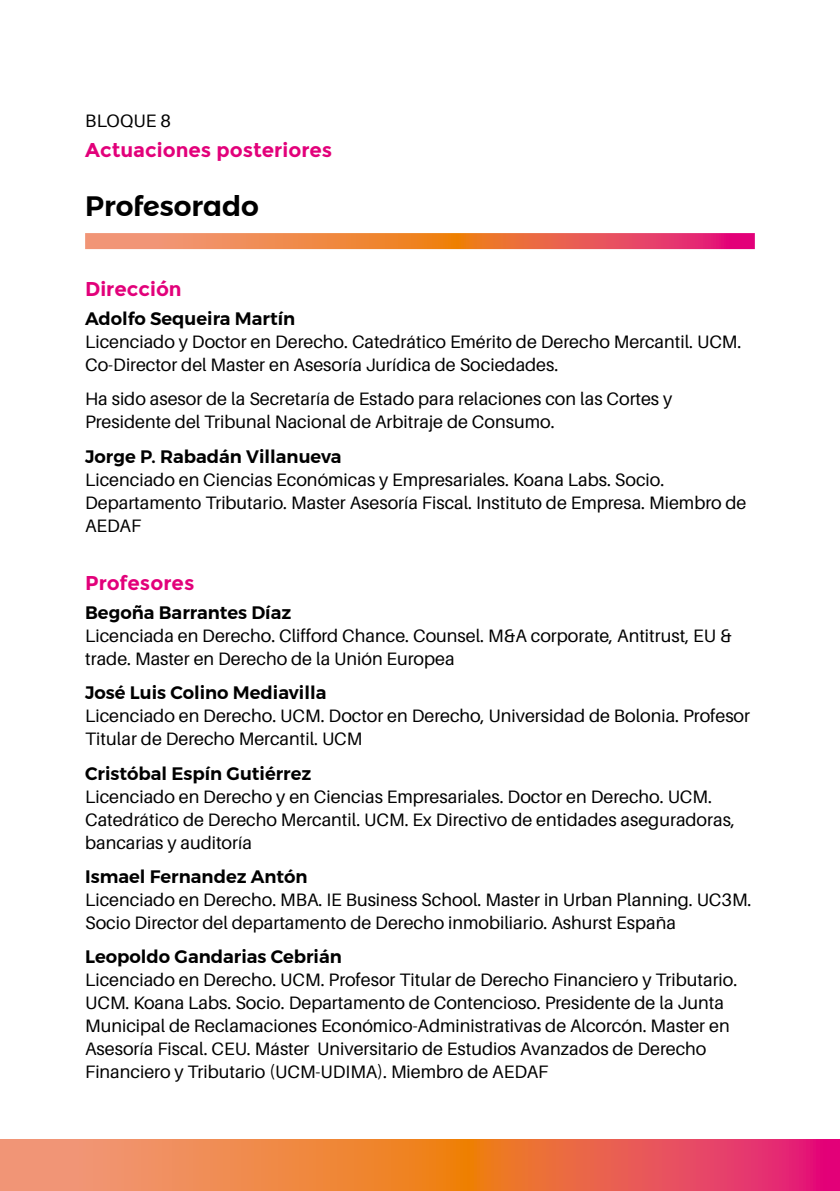
<style>
.page{position:relative;width:840px;height:1191px;background:#fff}
.page>*{position:absolute;margin:0;border:0;box-sizing:border-box;transform-origin:0 0}
.t1{font:600 28px "Montserrat Alternates";color:#000}
.t2{font:700 20px "Montserrat";color:#e2007a}
.t3{font:18px/23px "Aileron";color:#000}
.t4{font:600 18px "Montserrat";color:#000}
</style>
<div class="page">
<svg style="left:0;top:1140px;width:839px;height:51px;background:#ec704f"></svg>
<svg style="left:85px;top:233px;width:669px;height:16px;background:#ec7052"></svg>
<p class="t3" style="left:85px;top:110px;width:87px">BLOQUE 8</p>
<p class="t2" style="left:85px;top:138px;width:248px">Actuaciones posteriores</p>
<h1 class="t1" style="left:85px;top:184px;width:175px">Profesorado</h1>
<p class="t2" style="left:85px;top:277px;width:98px">Dirección</p>
<p class="t4" style="left:85px;top:304px;width:211px">Adolfo Sequeira Martín</p>
<p class="t3" style="left:85px;top:330px;width:657px">Licenciado y Doctor en Derecho. Catedrático Emérito de Derecho Mercantil. UCM.<br>Co-Director del Master en Asesoría Jurídica de Sociedades.</p>
<p class="t3" style="left:85px;top:388px;width:588px">Ha sido asesor de la Secretaría de Estado para relaciones con las Cortes y<br>Presidente del Tribunal Nacional de Arbitraje de Consumo.</p>
<p class="t4" style="left:85px;top:442px;width:258px">Jorge P. Rabadán Villanueva</p>
<p class="t3" style="left:85px;top:468px;width:662px">Licenciado en Ciencias Económicas y Empresariales. Koana Labs. Socio.<br>Departamento Tributario. Master Asesoría Fiscal. Instituto de Empresa. Miembro de<br>AEDAF</p>
<p class="t2" style="left:85px;top:571px;width:111px">Profesores</p>
<p class="t4" style="left:85px;top:598px;width:207px">Begoña Barrantes Díaz</p>
<p class="t3" style="left:85px;top:624px;width:647px">Licenciada en Derecho. Clifford Chance. Counsel. M&amp;A corporate, Antitrust, EU &amp; trade. Master en Derecho de la Unión Europea</p>
<p class="t4" style="left:85px;top:678px;width:243px">José Luis Colino Mediavilla</p>
<p class="t3" style="left:85px;top:704px;width:666px">Licenciado en Derecho. UCM. Doctor en Derecho, Universidad de Bolonia. Profesor<br>Titular de Derecho Mercantil. UCM</p>
<p class="t4" style="left:85px;top:759px;width:227px">Cristóbal Espín Gutiérrez</p>
<p class="t3" style="left:85px;top:785px;width:651px">Licenciado en Derecho y en Ciencias Empresariales. Doctor en Derecho. UCM.<br>Catedrático de Derecho Mercantil. UCM. Ex Directivo de entidades aseguradoras, bancarias y auditoría</p>
<p class="t4" style="left:85px;top:862px;width:224px">Ismael Fernandez Antón</p>
<p class="t3" style="left:85px;top:888px;width:667px">Licenciado en Derecho. MBA. IE Business School. Master in Urban Planning. UC3M.<br>Socio Director del departamento de Derecho inmobiliario. Ashurst España</p>
<p class="t4" style="left:85px;top:942px;width:258px">Leopoldo Gandarias Cebrián</p>
<p class="t3" style="left:85px;top:968px;width:653px">Licenciado en Derecho. UCM. Profesor Titular de Derecho Financiero y Tributario.<br>UCM. Koana Labs. Socio. Departamento de Contencioso. Presidente de la Junta Municipal de Reclamaciones Económico-Administrativas de Alcorcón. Master en Asesoría Fiscal. CEU. Máster Universitario de Estudios Avanzados de Derecho Financiero y Tributario (UCM-UDIMA). Miembro de AEDAF</p>
</div>
